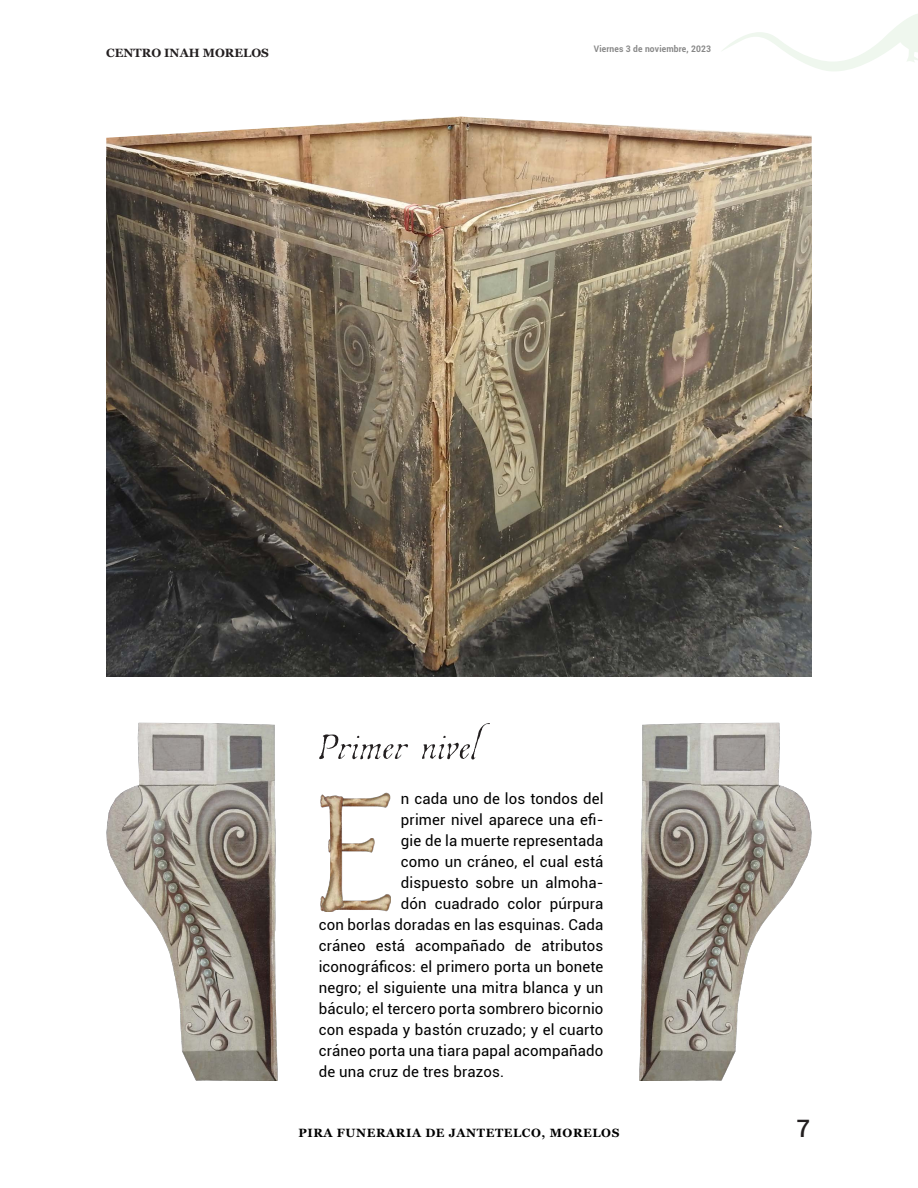
<style>
.page{position:relative;width:918px;height:1188px;background:#fff}
.page>*{position:absolute;margin:0;border:0;box-sizing:border-box;transform-origin:0 0}
.Texto_nota_al{font:54px "Estonia";letter-spacing:.015em;color:#231f20}
.t1{font:500 24px "Roboto";color:#231f20}
.TEXTO_COMPLETO{font:15px "Roboto";letter-spacing:.01em;color:#000}
.t2{font:700 12px "Georgia";letter-spacing:.05em;color:#000001}
.t3{font:700 12px "Georgia";color:#231f20}
.t4{font:700 9px "Roboto";letter-spacing:.02em;color:#878787;scale:.94 1}
</style>
<div class="page">
<img style="left:106px;top:722px;width:172px;height:358px">
<img style="left:639px;top:722px;width:173px;height:358px">
<img style="left:321px;top:792px;width:69px;height:16px">
<img style="left:343px;top:839px;width:31px;height:14px">
<img style="left:343px;top:894px;width:48px;height:18px">
<img style="left:321px;top:796px;width:22px;height:116px">
<img style="left:106px;top:117px;width:706px;height:40px">
<img style="left:106px;top:157px;width:706px;height:519px">
<svg style="left:722px;top:14px;width:196px;height:57px"></svg>
<p class="t3" style="left:106px;top:45px;width:164px">CENTRO INAH MORELOS</p>
<p class="t4" style="left:594px;top:43px;width:126px">Viernes 3 de noviembre, 2023</p>
<p class="Texto_nota_al" style="left:319px;top:709px;width:161px">Primer nivel</p>
<p class="TEXTO_COMPLETO" style="left:401px;top:789px;width:204px">n cada uno de los tondos del</p>
<p class="TEXTO_COMPLETO" style="left:401px;top:810px;width:204px">primer nivel aparece una efi-</p>
<p class="TEXTO_COMPLETO" style="left:401px;top:831px;width:204px">gie de la muerte representada</p>
<p class="TEXTO_COMPLETO" style="left:401px;top:852px;width:204px">como un cráneo, el cual está</p>
<p class="TEXTO_COMPLETO" style="left:401px;top:873px;width:204px">dispuesto sobre un almoha-</p>
<p class="TEXTO_COMPLETO" style="left:401px;top:894px;width:204px">dón cuadrado color púrpura</p>
<p class="TEXTO_COMPLETO" style="left:319px;top:915px;width:286px">con borlas doradas en las esquinas. Cada</p>
<p class="TEXTO_COMPLETO" style="left:319px;top:936px;width:286px">cráneo está acompañado de atributos</p>
<p class="TEXTO_COMPLETO" style="left:319px;top:957px;width:286px">iconográficos: el primero porta un bonete</p>
<p class="TEXTO_COMPLETO" style="left:319px;top:978px;width:286px">negro; el siguiente una mitra blanca y un</p>
<p class="TEXTO_COMPLETO" style="left:319px;top:999px;width:286px">báculo; el tercero porta sombrero bicornio</p>
<p class="TEXTO_COMPLETO" style="left:319px;top:1020px;width:286px">con espada y bastón cruzado; y el cuarto</p>
<p class="TEXTO_COMPLETO" style="left:319px;top:1041px;width:286px">cráneo porta una tiara papal acompañado</p>
<p class="TEXTO_COMPLETO" style="left:319px;top:1062px;width:187px">de una cruz de tres brazos.</p>
<p class="t2" style="left:298px;top:1125px;width:323px">PIRA FUNERARIA DE JANTETELCO, MORELOS</p>
<h2 class="t1" style="left:796px;top:1112px;width:15px">7</h2>
</div>
